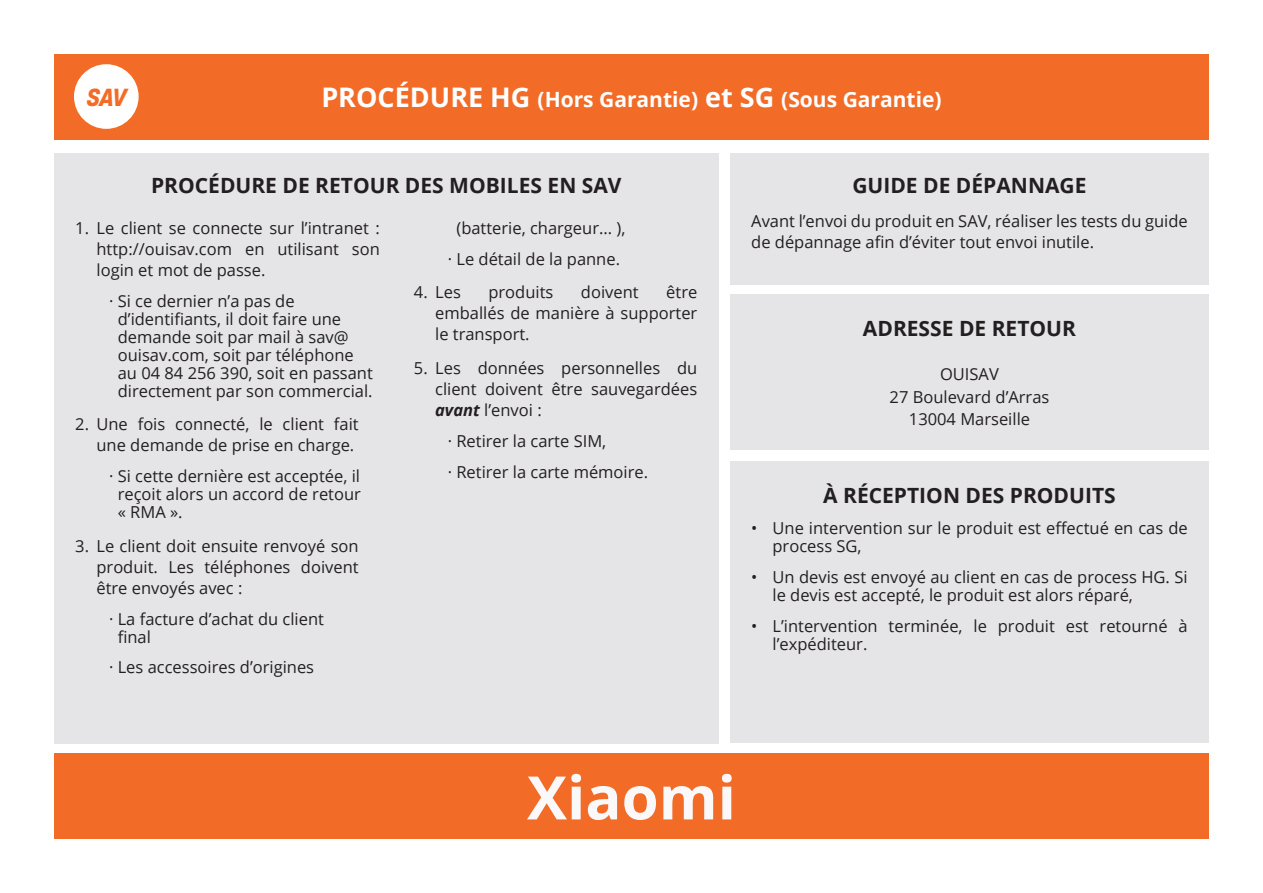
<style>
.page{position:relative;width:1263px;height:893px;background:#fff}
.page>*{position:absolute;margin:0;border:0;box-sizing:border-box;transform-origin:0 0}
.t1{font:700 60px "Open Sans";color:#faf8f8}
.t2{font:italic 700 27px "Paralucent Cond";color:#f36c27}
.t3{font:700 21px "Open Sans";color:#231f20}
.t4{font:700 21px "Open Sans";color:#fff}
.t5{font:16.5px/18px "Open Sans";color:#231f20}
.s1{font-size:27px}
.s2{font-weight:700;font-style:italic}
</style>
<div class="page">
<div style="left:54px;top:54px;width:1155px;height:85px;background:#f36c27"></div>
<div style="left:54px;top:754px;width:1155px;height:85px;background:#f36c27"></div>
<div style="left:54px;top:153px;width:665px;height:590px;background:#e5e5e7"></div>
<div style="left:730px;top:461px;width:479px;height:282px;background:#e5e5e7"></div>
<div style="left:730px;top:294px;width:479px;height:156px;background:#e5e5e7"></div>
<div style="left:730px;top:153px;width:479px;height:132px;background:#e5e5e7"></div>
<div style="left:74px;top:64px;width:65px;height:65px;background:#fff;border-radius:50%"></div>
<h2 class="t2" style="left:86px;top:82px;width:41px">SAV</h2>
<p class="t4" style="left:321px;top:84px;width:622px"><span class="s1">PROCÉDURE HG</span> (Hors Garantie) <span class="s1">et SG</span> (Sous Garantie)</p>
<p class="t3" style="left:151px;top:171px;width:472px">PROCÉDURE DE RETOUR DES MOBILES EN SAV</p>
<p class="t5" style="left:97px;top:217px;width:285px;line-height:21px;text-align:justify;text-indent:-21px">1. Le client se connecte sur l’intranet : http://ouisav.com en utilisant son login et mot de passe.</p>
<p class="t5" style="left:118px;top:291px;width:257px;text-indent:-8px">· Si ce dernier n’a pas de d’identifiants, il doit faire une demande soit par mail à sav@ ouisav.com, soit par téléphone au 04 84 256 390, soit en passant directement par son commercial.</p>
<p class="t5" style="left:75px;top:413px;width:285px;line-height:21px;text-align:right">2. Une fois connecté, le client fait une demande de prise en charge.</p>
<p class="t5" style="left:118px;top:467px;width:245px;text-align:justify;text-indent:-8px">· Si cette dernière est acceptée, il reçoit alors un accord de retour « RMA ».</p>
<p class="t5" style="left:96px;top:535px;width:264px;line-height:21px;text-align:justify;text-indent:-21px">3. Le client doit ensuite renvoyé son produit. Les téléphones doivent être envoyés avec :</p>
<p class="t5" style="left:118px;top:609px;width:208px;text-indent:-8px">· La facture d’achat du client final</p>
<p class="t5" style="left:109px;top:658px;width:206px">· Les accessoires d’origines</p>
<p class="t5" style="left:448px;top:212px;width:179px;line-height:30.8px;text-align:center">(batterie, chargeur... ), · Le détail de la panne.</p>
<p class="t5" style="left:414px;top:283px;width:48px">4. Les</p>
<p class="t5" style="left:488px;top:283px;width:66px">produits</p>
<p class="t5" style="left:581px;top:283px;width:59px">doivent</p>
<p class="t5" style="left:435px;top:281px;width:264px;line-height:21px;text-align:justify;text-indent:231px">être emballés de manière à supporter le transport.</p>
<p class="t5" style="left:435px;top:357px;width:264px;line-height:21px;text-align:justify;text-indent:-21px">5. Les données personnelles du client doivent être sauvegardées <span class="s2">avant</span> l’envoi :</p>
<p class="t5" style="left:448px;top:425px;width:202px;line-height:30.8px">· Retirer la carte SIM,<br>· Retirer la carte mémoire.</p>
<p class="t3" style="left:852px;top:171px;width:236px">GUIDE DE DÉPANNAGE</p>
<p class="t5" style="left:751px;top:210px;width:438px;line-height:21px">Avant l’envoi du produit en SAV, réaliser les tests du guide de dépannage afin d’éviter tout envoi inutile.</p>
<p class="t3" style="left:863px;top:314px;width:215px">ADRESSE DE RETOUR</p>
<p class="t5" style="left:889px;top:363px;width:161px;line-height:22.5px;text-align:center">OUISAV<br>27 Boulevard d’Arras<br>13004 Marseille</p>
<p class="t3" style="left:823px;top:481px;width:294px">À RÉCEPTION DES PRODUITS</p>
<p class="t5" style="left:772px;top:519px;width:417px;text-indent:-21px">• Une intervention sur le produit est effectué en cas de process SG,</p>
<p class="t5" style="left:772px;top:567px;width:417px;text-indent:-21px">• Un devis est envoyé au client en cas de process HG. Si le devis est accepté, le produit est alors réparé,</p>
<p class="t5" style="left:772px;top:616px;width:417px;text-indent:-21px">• L’intervention terminée, le produit est retourné à l’expéditeur.</p>
<h1 class="t1" style="left:527px;top:755px;width:210px">Xiaomi</h1>
</div>
